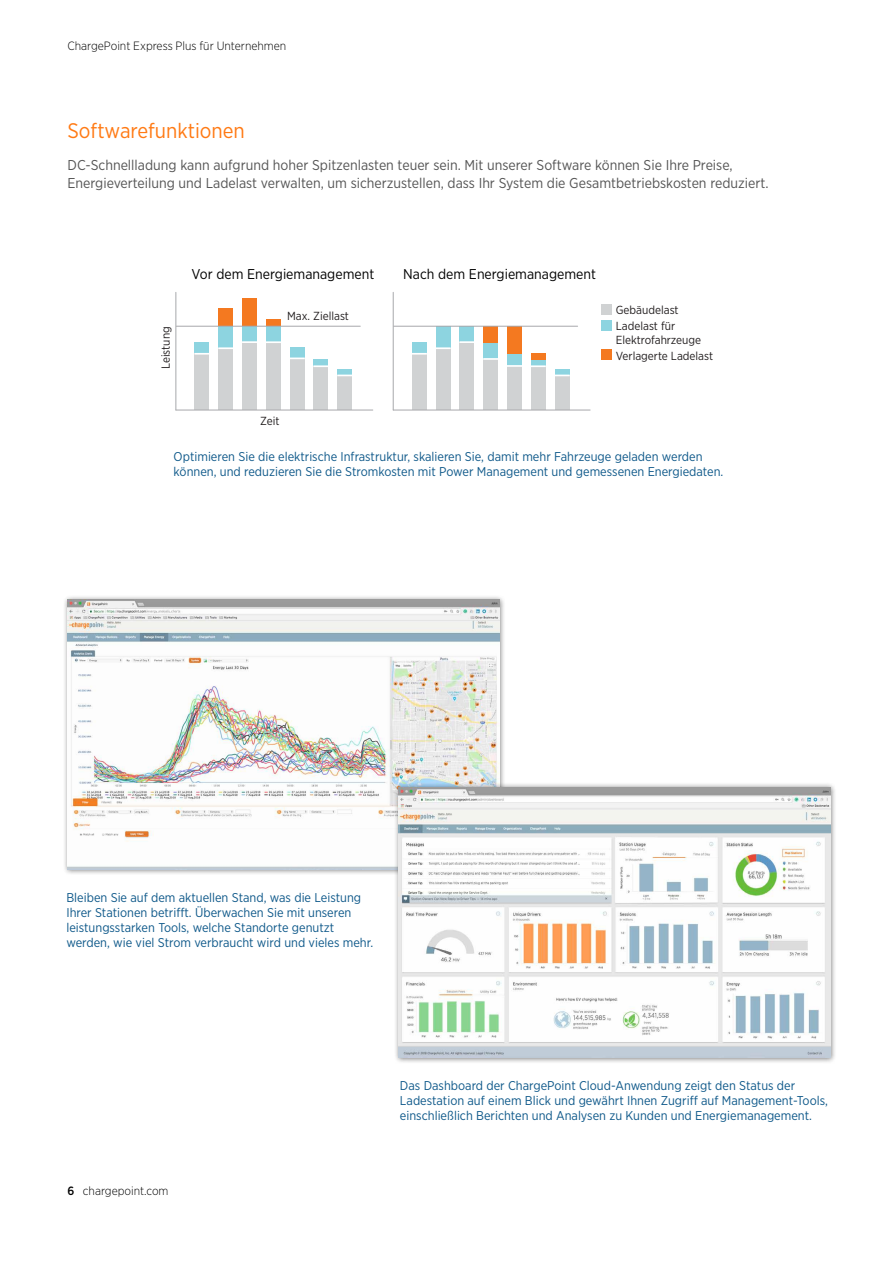
<style>
.page{position:relative;width:893px;height:1263px;background:#fff}
.page>*{position:absolute;margin:0;border:0;box-sizing:border-box;transform-origin:0 0}
.t1{font:21px "Gotham Narrow";color:#ff7a14}
.t2{font:14.25px/18px "Gotham Narrow";color:#555}
.t3{font:14.25px "Gotham Narrow";color:#000}
.t4{font:12.75px/15px "Gotham Narrow";color:#0f598a}
.t5{font:300 12px "Gotham Narrow";color:#000}
.t6{font:11.7px/14.1px "Gotham Narrow";color:#231f20}
.s1{font-weight:500}
</style>
<div class="page">
<div style="left:266px;top:319px;width:15px;height:7px;background:#f47920"></div>
<div style="left:242px;top:326px;width:15px;height:17px;background:#8dd4e0"></div>
<div style="left:242px;top:298px;width:15px;height:28px;background:#f47920"></div>
<div style="left:194px;top:342px;width:15px;height:20px;background:#8dd4e0"></div>
<div style="left:218px;top:326px;width:15px;height:28px;background:#8dd4e0"></div>
<div style="left:266px;top:326px;width:15px;height:24px;background:#8dd4e0"></div>
<div style="left:290px;top:347px;width:15px;height:42px;background:#8dd4e0"></div>
<div style="left:313px;top:359px;width:15px;height:16px;background:#8dd4e0"></div>
<svg style="left:337px;top:369px;width:15px;height:6px"></svg>
<div style="left:194px;top:354px;width:15px;height:56px;background:#d0d2d3"></div>
<svg style="left:194px;top:353px;width:15px;height:2px"></svg>
<div style="left:218px;top:348px;width:15px;height:62px;background:#d0d2d3"></div>
<svg style="left:218px;top:347px;width:15px;height:2px"></svg>
<div style="left:242px;top:342px;width:15px;height:68px;background:#d0d2d3"></div>
<svg style="left:242px;top:341px;width:15px;height:2px"></svg>
<div style="left:266px;top:343px;width:15px;height:67px;background:#d0d2d3"></div>
<svg style="left:266px;top:341px;width:15px;height:2px"></svg>
<div style="left:601px;top:320px;width:11px;height:10px;background:#8dd4e0"></div>
<div style="left:601px;top:350px;width:11px;height:10px;background:#f47920"></div>
<div style="left:601px;top:304px;width:11px;height:10px;background:#d0d2d3"></div>
<hr style="left:176px;top:292px;width:1px;height:118px;background:#a7a8ab">
<div style="left:290px;top:358px;width:15px;height:52px;background:#d0d2d3"></div>
<svg style="left:290px;top:357px;width:15px;height:2px"></svg>
<div style="left:313px;top:366px;width:15px;height:44px;background:#d0d2d3"></div>
<svg style="left:313px;top:365px;width:15px;height:2px"></svg>
<div style="left:337px;top:375px;width:15px;height:35px;background:#d0d2d3"></div>
<svg style="left:337px;top:375px;width:15px;height:1px"></svg>
<hr style="left:176px;top:410px;width:197px;height:1px;background:#a7a8ab">
<div style="left:218px;top:309px;width:15px;height:17px;background:#f47920"></div>
<div style="left:483px;top:326px;width:15px;height:18px;background:#f47920"></div>
<div style="left:459px;top:326px;width:15px;height:17px;background:#8dd4e0"></div>
<div style="left:412px;top:342px;width:15px;height:20px;background:#8dd4e0"></div>
<div style="left:436px;top:326px;width:15px;height:28px;background:#8dd4e0"></div>
<div style="left:483px;top:343px;width:15px;height:24px;background:#8dd4e0"></div>
<div style="left:507px;top:354px;width:15px;height:32px;background:#8dd4e0"></div>
<div style="left:531px;top:359px;width:15px;height:16px;background:#8dd4e0"></div>
<div style="left:531px;top:353px;width:15px;height:7px;background:#f47920"></div>
<svg style="left:555px;top:369px;width:15px;height:6px"></svg>
<div style="left:412px;top:354px;width:15px;height:56px;background:#d0d2d3"></div>
<svg style="left:412px;top:353px;width:15px;height:2px"></svg>
<div style="left:436px;top:348px;width:15px;height:62px;background:#d0d2d3"></div>
<svg style="left:436px;top:347px;width:15px;height:2px"></svg>
<div style="left:459px;top:342px;width:15px;height:68px;background:#d0d2d3"></div>
<svg style="left:459px;top:341px;width:15px;height:2px"></svg>
<div style="left:483px;top:360px;width:15px;height:50px;background:#d0d2d3"></div>
<svg style="left:483px;top:358px;width:15px;height:2px"></svg>
<hr style="left:393px;top:292px;width:1px;height:118px;background:#a7a8ab">
<div style="left:507px;top:366px;width:15px;height:44px;background:#d0d2d3"></div>
<svg style="left:507px;top:365px;width:15px;height:2px"></svg>
<div style="left:507px;top:326px;width:15px;height:28px;background:#f47920"></div>
<div style="left:531px;top:366px;width:15px;height:44px;background:#d0d2d3"></div>
<svg style="left:531px;top:365px;width:15px;height:2px"></svg>
<div style="left:555px;top:375px;width:15px;height:35px;background:#d0d2d3"></div>
<svg style="left:555px;top:375px;width:15px;height:1px"></svg>
<hr style="left:393px;top:410px;width:197px;height:1px;background:#a7a8ab">
<hr style="left:394px;top:326px;width:184px;height:1px;background:#a7a8ab">
<hr style="left:176px;top:326px;width:184px;height:1px;background:#a7a8ab">
<div style="left:63px;top:595px;width:443px;height:281px;background:#000;opacity:.5"></div>
<img style="left:68px;top:600px;width:432px;height:269px">
<div style="left:393px;top:782px;width:444px;height:282px;background:#000;opacity:.5"></div>
<img style="left:398px;top:788px;width:432px;height:270px">
<p class="t5" style="left:68px;top:39px;width:220px">ChargePoint Express Plus für Unternehmen</p>
<h1 class="t1" style="left:68px;top:118px;width:179px">Softwarefunktionen</h1>
<p class="t2" style="left:68px;top:156px;width:702px">DC-Schnellladung kann aufgrund hoher Spitzenlasten teuer sein. Mit unserer Software können Sie Ihre Preise,<br>Energieverteilung und Ladelast verwalten, um sicherzustellen, dass Ihr System die Gesamtbetriebskosten reduziert.</p>
<p class="t6" style="left:158px;top:369px;width:44px;rotate:-90deg">Leistung</p>
<p class="t3" style="left:192px;top:265px;width:184px">Vor dem Energiemanagement</p>
<p class="t3" style="left:403px;top:265px;width:194px">Nach dem Energiemanagement</p>
<p class="t6" style="left:287px;top:308px;width:63px">Max. Ziellast</p>
<p class="t6" style="left:260px;top:414px;width:21px">Zeit</p>
<p class="t6" style="left:616px;top:302px;width:64px">Gebäudelast</p>
<p class="t6" style="left:616px;top:319px;width:87px">Ladelast für<br>Elektrofahrzeuge</p>
<p class="t6" style="left:616px;top:348px;width:99px">Verlagerte Ladelast</p>
<p class="t4" style="left:174px;top:448px;width:551px">Optimieren Sie die elektrische Infrastruktur, skalieren Sie, damit mehr Fahrzeuge geladen werden können, und reduzieren Sie die Stromkosten mit Power Management und gemessenen Energiedaten.</p>
<p class="t4" style="left:66px;top:890px;width:308px">Bleiben Sie auf dem aktuellen Stand, was die Leistung Ihrer Stationen betrifft. Überwachen Sie mit unseren leistungsstarken Tools, welche Standorte genutzt werden, wie viel Strom verbraucht wird und vieles mehr.</p>
<p class="t5" style="left:68px;top:1184px;width:103px"><span class="s1">6</span> chargepoint.com</p>
<p class="t4" style="left:400px;top:1078px;width:429px">Das Dashboard der ChargePoint Cloud-Anwendung zeigt den Status der<br>Ladestation auf einem Blick und gewährt Ihnen Zugriff auf Management-Tools, einschließlich Berichten und Analysen zu Kunden und Energiemanagement.</p>
</div>
